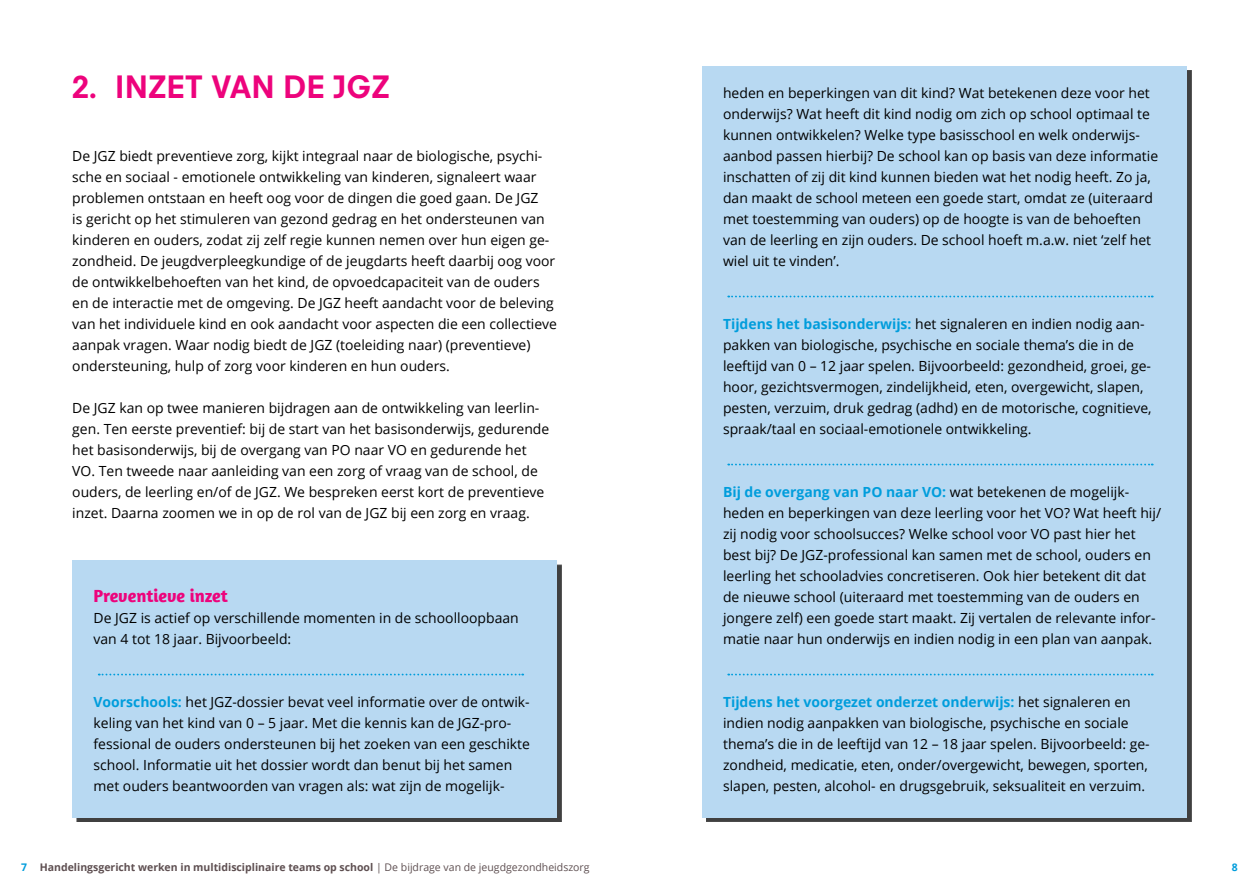
<style>
.page{position:relative;width:1259px;height:893px;background:#fff}
.page>*{position:absolute;margin:0;border:0;box-sizing:border-box;transform-origin:0 0}
.t1{font:800 30px "Neuzeit S";color:#ed037c}
.t2{font:700 18px "Amaranth";color:#ed037c}
.t3{font:13.95px/21px "Open Sans";color:#000}
.t4{font:700 10.5px "Open Sans";color:#5e4f51}
.t5{font:700 10.5px "Open Sans";color:#009ddc}
.s1{font-weight:700;color:#009ddc}
.s2{color:#009ddc}
.s3{font-weight:400}
</style>
<div class="page">
<div style="left:702px;top:66px;width:484px;height:751px;background:#b8d9f2"></div>
<svg style="left:728px;top:296px;width:424px;height:1px"></svg>
<svg style="left:728px;top:464px;width:424px;height:1px"></svg>
<svg style="left:728px;top:674px;width:424px;height:1px"></svg>
<div style="left:77px;top:565px;width:485px;height:257px;background:#000;opacity:.75"></div>
<div style="left:72px;top:560px;width:485px;height:257px;background:#b8d9f2"></div>
<svg style="left:99px;top:674px;width:424px;height:1px"></svg>
<h1 class="t1" style="left:72px;top:69px;width:296px">2. INZET VAN DE JGZ</h1>
<p class="t3" style="left:72px;top:145px;width:486px">De JGZ biedt preventieve zorg, kijkt integraal naar de biologische, psychi&shy;sche en sociaal - emotionele ontwikkeling van kinderen, signaleert waar problemen ontstaan en heeft oog voor de dingen die goed gaan. De JGZ<br>is gericht op het stimuleren van gezond gedrag en het ondersteunen van kinderen en ouders, zodat zij zelf regie kunnen nemen over hun eigen ge&shy;zondheid. De jeugdverpleegkundige of de jeugdarts heeft daarbij oog voor de ontwikkelbehoeften van het kind, de opvoedcapaciteit van de ouders en de interactie met de omgeving. De JGZ heeft aandacht voor de beleving van het individuele kind en ook aandacht voor aspecten die een collectieve aanpak vragen. Waar nodig biedt de JGZ (toeleiding naar) (preventieve) ondersteuning, hulp of zorg voor kinderen en hun ouders.</p>
<p class="t3" style="left:72px;top:397px;width:478px">De JGZ kan op twee manieren bijdragen aan de ontwikkeling van leerlin&shy;gen. Ten eerste preventief: bij de start van het basisonderwijs, gedurende het basisonderwijs, bij de overgang van PO naar VO en gedurende het VO. Ten tweede naar aanleiding van een zorg of vraag van de school, de ouders, de leerling en/of de JGZ. We bespreken eerst kort de preventieve inzet. Daarna zoomen we in op de rol van de JGZ bij een zorg en vraag.</p>
<p class="t2" style="left:94px;top:584px;width:136px">Preventieve inzet</p>
<p class="t3" style="left:94px;top:607px;width:427px">De JGZ is actief op verschillende momenten in de schoolloopbaan van 4 tot 18 jaar. Bijvoorbeeld:</p>
<p class="t3" style="left:94px;top:691px;width:438px"><span class="s1">Voorschools:</span> het JGZ-dossier bevat veel informatie over de ontwik&shy;keling van het kind van 0 – 5 jaar. Met die kennis kan de JGZ-pro&shy;fessional de ouders ondersteunen bij het zoeken van een geschikte school. Informatie uit het dossier wordt dan benut bij het samen met ouders beantwoorden van vragen als: wat zijn de mogelijk-</p>
<p class="t3" style="left:723px;top:82px;width:437px">heden en beperkingen van dit kind? Wat betekenen deze voor het onderwijs? Wat heeft dit kind nodig om zich op school optimaal te kunnen ontwikkelen? Welke type basisschool en welk onderwijs&shy;aanbod passen hierbij? De school kan op basis van deze informatie inschatten of zij dit kind kunnen bieden wat het nodig heeft. Zo ja, dan maakt de school meteen een goede start, omdat ze (uiteraard met toestemming van ouders) op de hoogte is van de behoeften van de leerling en zijn ouders. De school hoeft m.a.w. niet ‘zelf het wiel uit te vinden’.</p>
<p class="t3" style="left:723px;top:313px;width:430px"><span class="s1">Tijdens het basisonderwijs:</span> het signaleren en indien nodig aan&shy;pakken van biologische, psychische en sociale thema’s die in de leeftijd van 0 – 12 jaar spelen. Bijvoorbeeld: gezondheid, groei, ge&shy;hoor, gezichtsvermogen, zindelijkheid, eten, overgewicht, slapen, pesten, verzuim, druk gedrag (adhd) en de motorische, cognitieve, spraak/taal en sociaal-emotionele ontwikkeling.</p>
<p class="t3" style="left:723px;top:481px;width:439px"><span class="s1">Bij de overgang van PO naar VO:</span> wat betekenen de mogelijk&shy;heden en beperkingen van deze leerling voor het VO? Wat heeft hij/ zij nodig voor schoolsucces? Welke school voor VO past hier het best bij? De JGZ-professional kan samen met de school, ouders en leerling het schooladvies concretiseren. Ook hier betekent dit dat de nieuwe school (uiteraard met toestemming van de ouders en jongere zelf) een goede start maakt. Zij vertalen de relevante infor&shy;matie naar hun onderwijs en indien nodig in een plan van aanpak.</p>
<p class="t3" style="left:723px;top:691px;width:428px"><span class="s1">Tijdens het voorgezet onderzet onderwijs:</span> het signaleren en indien nodig aanpakken van biologische, psychische en sociale thema’s die in de leeftijd van 12 – 18 jaar spelen. Bijvoorbeeld: ge&shy;zondheid, medicatie, eten, onder/overgewicht, bewegen, sporten, slapen, pesten, alcohol- en drugsgebruik, seksualiteit en verzuim.</p>
<p class="t4" style="left:21px;top:859px;width:570px"><span class="s2">7</span> Handelingsgericht werken in multidisciplinaire teams op school <span class="s3">| De bijdrage van de jeugdgezondheidszorg</span></p>
<p class="t5" style="left:1231px;top:859px;width:7px">8</p>
</div>
